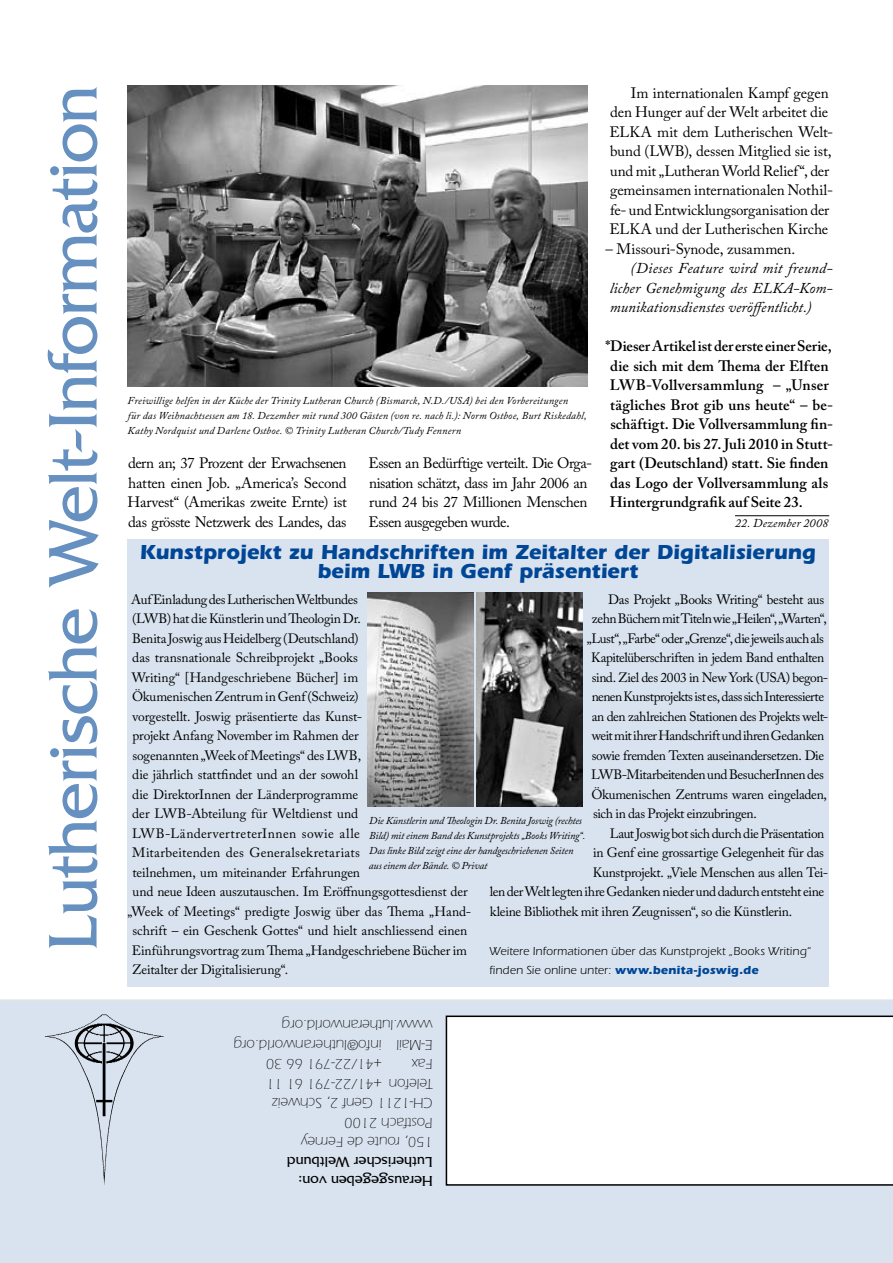
<style>
.page{position:relative;width:893px;height:1263px;background:#fff}
.page>*{position:absolute;margin:0;border:0;box-sizing:border-box;transform-origin:0 0}
.t1{font:72px "Friz Quadrata";letter-spacing:-.02em;color:#6690c0}
.t2{font:700 21px/19.5px "Itc Eras";color:#004696;text-align:center}
.t3{font:15px/19.5px "Adobe Caslon Pro";letter-spacing:-.015em;color:#000}
.t4{font:600 15px/19.5px "Adobe Caslon Pro";letter-spacing:.005em;color:#000}
.t5{font:300 15px/19.5px "Itc Eras";color:#000}
.t6{font:italic 15px/19.5px "Adobe Caslon Pro";letter-spacing:.005em;color:#000;text-align:justify}
.t7{font:15px/19.5px "Friz Quadrata";color:#000}
.t8{font:13.5px "Adobe Caslon Pro";letter-spacing:-.015em;color:#000}
.t9{font:13.5px "Adobe Caslon Pro";letter-spacing:-.035em;color:#000}
.t10{font:13.5px "Adobe Caslon Pro";letter-spacing:-.04em;color:#000}
.t11{font:13.5px "Adobe Caslon Pro";letter-spacing:.005em;color:#000}
.t12{font:13.5px "Adobe Caslon Pro";letter-spacing:-.045em;color:#000}
.t13{font:13.5px "Adobe Caslon Pro";letter-spacing:.02em;color:#000}
.t14{font:13.5px "Adobe Caslon Pro";letter-spacing:.03em;color:#000}
.t15{font:12px/19.5px "Itc Eras";letter-spacing:.015em;color:#000}
.t16{font:italic 12px "Adobe Caslon Pro";letter-spacing:.02em;color:#000}
.t17{font:italic 10.5px/15px "Adobe Caslon Pro";letter-spacing:.005em;color:#000}
.t18{font:italic 10.5px/15px "Adobe Caslon Pro";letter-spacing:-.015em;color:#000}
.s1{font-weight:700;color:#004696}
</style>
<div class="page">
<div style="left:0;top:999px;width:893px;height:264px;background:#d9e3ef"></div>
<img style="left:43px;top:1004px;width:120px;height:193px">
<svg style="left:446px;top:1015px;width:447px;height:171px"></svg>
<hr style="left:735px;top:515px;width:94px;height:1px;background:#000">
<div style="left:128px;top:539px;width:701px;height:447px;background:#d9e3ef"></div>
<img style="left:367px;top:592px;width:106px;height:214px">
<img style="left:476px;top:592px;width:106px;height:214px">
<img style="left:128px;top:85px;width:460px;height:302px">
<h1 class="t1" style="left:33px;top:951px;width:868px;rotate:-90deg">Lutherische Welt-Information</h1>
<p class="t17" style="left:128px;top:392px;width:461px">Freiwillige helfen in der Küche der Trinity Lutheran Church (Bismarck, N.D./USA) bei den Vorbereitungen<br>für das Weihnachtsessen am 18. Dezember mit rund 300 Gästen (von re. nach li.): Norm Ostboe, Burt Riskedahl,<br>Kathy Nordquist und Darlene Ostboe. © Trinity Lutheran Church/Tudy Fennern</p>
<p class="t3" style="left:128px;top:453px;width:221px;text-align:justify">dern an; 37 Prozent der Erwachsenen hatten einen Job. „America’s Second Harvest“ (Amerikas zweite Ernte) ist das grösste Netzwerk des Landes, das</p>
<p class="t3" style="left:368px;top:453px;width:225px">Essen an Bedürftige verteilt. Die Orga&shy;nisation schätzt, dass im Jahr 2006 an rund 24 bis 27 Millionen Menschen Essen ausgegeben wurde.</p>
<p class="t3" style="left:609px;top:83px;width:225px;text-indent:21px">Im internationalen Kampf gegen den Hunger auf der Welt arbeitet die ELKA mit dem Lutherischen Welt&shy;bund (LWB), dessen Mitglied sie ist, und mit „Lutheran World Relief“, der gemeinsamen internationalen Nothil&shy;fe- und Entwicklungsorganisation der ELKA und der Lutherischen Kirche</p>
<p class="t3" style="left:606px;top:239px;width:191px">– Missouri-Synode, zusammen.</p>
<p class="t6" style="left:610px;top:258px;width:224px;text-indent:21px">(Dieses Feature wird mit freund&shy;licher Genehmigung des ELKA-Kom&shy;munikationsdienstes veröffentlicht.)</p>
<p class="t4" style="left:605px;top:336px;width:229px">*Dieser Artikel ist der erste einer Serie, die sich mit dem Thema der Elften LWB-Vollversammlung – „Unser tägliches Brot gib uns heute“ – be&shy;schäftigt. Die Vollversammlung fin&shy;det vom 20. bis 27. Juli 2010 in Stutt&shy;gart (Deutschland) statt. Sie finden das Logo der Vollversammlung als Hintergrundgrafik auf Seite 23.</p>
<p class="t16" style="left:735px;top:515px;width:95px">22. Dezember 2008</p>
<h2 class="t2" style="left:140px;top:542px;width:678px">Kunstprojekt zu Handschriften im Zeitalter der Digitalisierung beim LWB in Genf präsentiert</h2>
<p class="t8" style="left:131px;top:591px;width:228px">Auf Einladung des Lutherischen Weltbundes</p>
<p class="t8" style="left:132px;top:610px;width:231px">(LWB) hat die Künstlerin und Theologin Dr.</p>
<p class="t8" style="left:132px;top:630px;width:228px">Benita Joswig aus Heidelberg (Deutschland)</p>
<p class="t8" style="left:132px;top:649px;width:227px">das transnationale Schreibprojekt „Books</p>
<p class="t8" style="left:132px;top:669px;width:228px">Writing“ [Handgeschriebene Bücher] im</p>
<p class="t8" style="left:132px;top:688px;width:228px">Ökumenischen Zentrum in Genf (Schweiz)</p>
<p class="t8" style="left:133px;top:708px;width:231px">vorgestellt. Joswig präsentierte das Kunst-</p>
<p class="t8" style="left:133px;top:727px;width:228px">projekt Anfang November im Rahmen der</p>
<p class="t8" style="left:132px;top:747px;width:230px">sogenannten „Week of Meetings“ des LWB,</p>
<p class="t8" style="left:132px;top:766px;width:227px">die jährlich stattfindet und an der sowohl</p>
<p class="t8" style="left:132px;top:786px;width:227px">die DirektorInnen der Länderprogramme</p>
<p class="t8" style="left:132px;top:805px;width:227px">der LWB-Abteilung für Weltdienst und</p>
<p class="t14" style="left:132px;top:825px;width:229px">LWB-LändervertreterInnen sowie alle</p>
<p class="t13" style="left:132px;top:844px;width:229px">Mitarbeitenden des Generalsekretariats</p>
<p class="t8" style="left:132px;top:864px;width:229px">teilnehmen, um miteinander Erfahrungen</p>
<p class="t8" style="left:133px;top:883px;width:336px">und neue Ideen auszutauschen. Im Eröffnungsgottesdienst der</p>
<p class="t11" style="left:128px;top:903px;width:345px">„Week of Meetings“ predigte Joswig über das Thema „Hand-</p>
<p class="t8" style="left:132px;top:922px;width:336px">schrift – ein Geschenk Gottes“ und hielt anschliessend einen</p>
<p class="t8" style="left:132px;top:942px;width:337px">Einführungsvortrag zum Thema „Handgeschriebene Bücher im</p>
<p class="t8" style="left:132px;top:961px;width:158px">Zeitalter der Digitalisierung“.</p>
<p class="t8" style="left:608px;top:591px;width:217px">Das Projekt „Books Writing“ besteht aus</p>
<p class="t12" style="left:592px;top:610px;width:237px">zehn Büchern mit Titeln wie „Heilen“, „Warten“,</p>
<p class="t10" style="left:587px;top:630px;width:239px">„Lust“, „Farbe“ oder „Grenze“, die jeweils auch als</p>
<p class="t9" style="left:591px;top:649px;width:235px">Kapitelüberschriften in jedem Band enthalten</p>
<p class="t8" style="left:592px;top:669px;width:238px">sind. Ziel des 2003 in New York (USA) begon-</p>
<p class="t10" style="left:592px;top:688px;width:234px">nenen Kunstprojekts ist es, dass sich Interessierte</p>
<p class="t9" style="left:592px;top:708px;width:238px">an den zahlreichen Stationen des Projekts welt-</p>
<p class="t8" style="left:592px;top:727px;width:234px">weit mit ihrer Handschrift und ihren Gedanken</p>
<p class="t9" style="left:592px;top:747px;width:234px">sowie fremden Texten auseinandersetzen. Die</p>
<p class="t9" style="left:591px;top:766px;width:234px">LWB-Mitarbeitenden und BesucherInnen des</p>
<p class="t8" style="left:591px;top:786px;width:237px">Ökumenischen Zentrums waren eingeladen,</p>
<p class="t8" style="left:593px;top:805px;width:165px">sich in das Projekt einzubringen.</p>
<p class="t8" style="left:610px;top:825px;width:216px">Laut Joswig bot sich durch die Präsentation</p>
<p class="t8" style="left:593px;top:844px;width:232px">in Genf eine grossartige Gelegenheit für das</p>
<p class="t8" style="left:593px;top:864px;width:237px">Kunstprojekt. „Viele Menschen aus allen Tei-</p>
<p class="t8" style="left:490px;top:883px;width:336px">len der Welt legten ihre Gedanken nieder und dadurch entsteht eine</p>
<p class="t8" style="left:490px;top:903px;width:304px">kleine Bibliothek mit ihren Zeugnissen“, so die Künstlerin.</p>
<p class="t15" style="left:489px;top:941px;width:323px">Weitere Informationen über das Kunstprojekt „Books Writing“ finden Sie online unter: <span class="s1">www.benita-joswig.de</span></p>
<p class="t18" style="left:369px;top:813px;width:218px">Die Künstlerin und Theologin Dr. Benita Joswig (rechtes Bild) mit einem Band des Kunstprojekts „Books Writing“.<br>Das linke Bild zeigt eine der handgeschriebenen Seiten aus einem der Bände. © Privat</p>
<p class="t5" style="left:433px;top:1054px;width:153px;rotate:-180deg">E-Mail www.lutheranworld.org</p>
<p class="t5" style="left:382px;top:1054px;width:150px;rotate:-180deg">info@lutheranworld.org</p>
<p class="t5" style="left:382px;top:1074px;width:117px;rotate:-180deg">+41/22-791 66 30</p>
<p class="t5" style="left:433px;top:1074px;width:22px;rotate:-180deg">Fax</p>
<p class="t5" style="left:382px;top:1093px;width:117px;rotate:-180deg">+41/22-791 61 11</p>
<p class="t5" style="left:433px;top:1093px;width:45px;rotate:-180deg">Telefon</p>
<p class="t5" style="left:433px;top:1113px;width:162px;rotate:-180deg">CH-1211 Genf 2, Schweiz</p>
<p class="t5" style="left:433px;top:1132px;width:90px;rotate:-180deg">Postfach 2100</p>
<p class="t5" style="left:433px;top:1152px;width:133px;rotate:-180deg">150, route de Ferney</p>
<p class="t7" style="left:433px;top:1191px;width:148px;rotate:-180deg">Herausgegeben von:<br>Lutherischer Weltbund</p>
</div>
